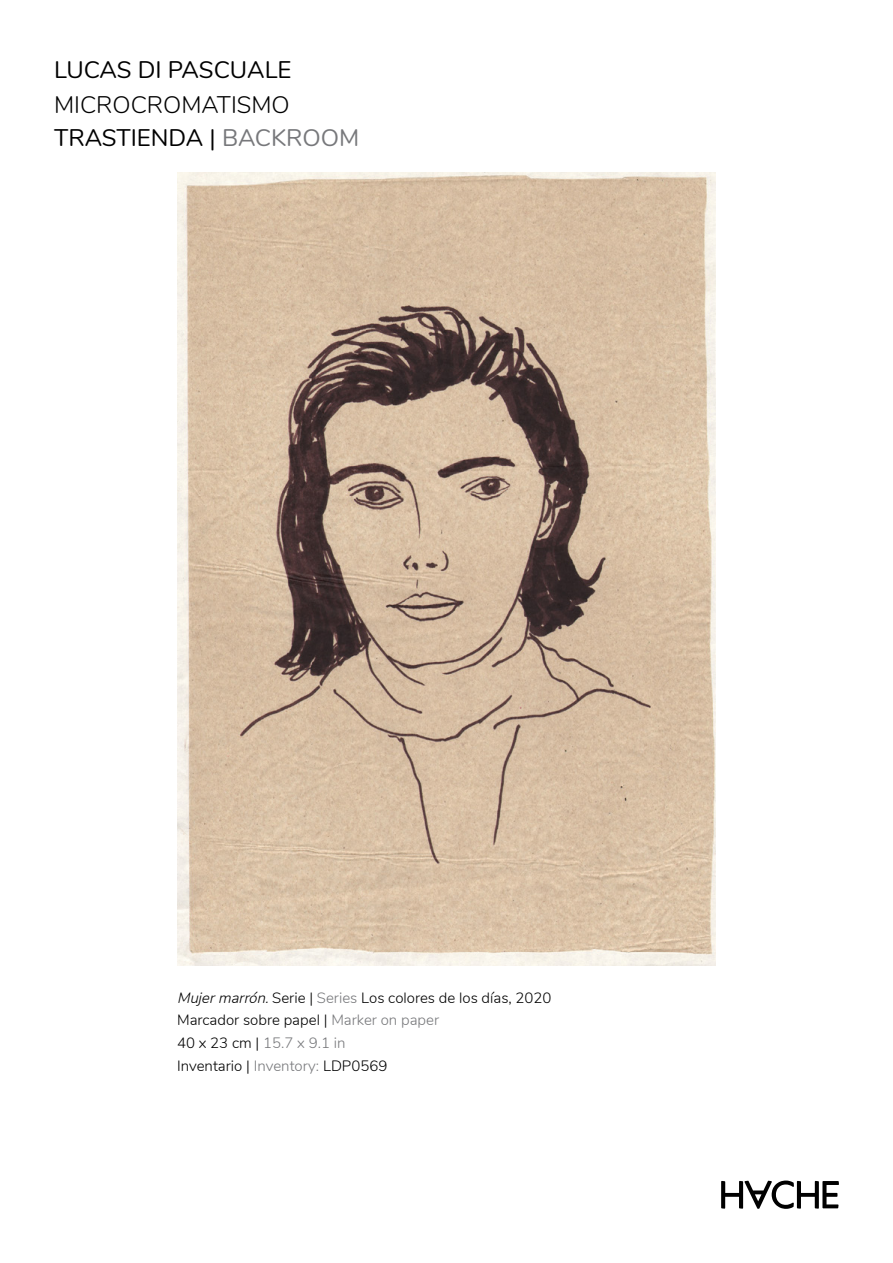
<style>
.page{position:relative;width:893px;height:1263px;background:#fff}
.page>*{position:absolute;margin:0;border:0;box-sizing:border-box;transform-origin:0 0}
.t1{font:300 24px/33px "Nunito";color:#000}
.t2{font:24px "Nunito";letter-spacing:-.005em;color:#000}
.t3{font:300 15px/22.5px "Nunito";color:#000}
.s1{font-weight:400}
.s2{font-weight:400;color:#77787b}
.s3{font-style:italic}
.s4{color:#77787b}
</style>
<div class="page">
<svg style="left:721px;top:1180px;width:118px;height:29px"></svg>
<img style="left:177px;top:172px;width:539px;height:793px">
<h1 class="t2" style="left:54px;top:52px;width:239px">LUCAS DI PASCUALE</h1>
<h1 class="t1" style="left:54px;top:87px;width:307px">MICROCROMATISMO<br><span class="s1">TRASTIENDA |</span> <span class="s2">BACKROOM</span></h1>
<p class="t3" style="left:177px;top:986px;width:376px"><span class="s3">Mujermarrón.</span>Serie | <span class="s4">Series</span> Los colores de los días, 2020<br>Marcador sobre papel | <span class="s4">Marker on paper<br></span>40 x 23 cm | <span class="s4">15.7 x 9.1 in<br></span>Inventario | <span class="s4">Inventory:</span> LDP0569</p>
</div>
